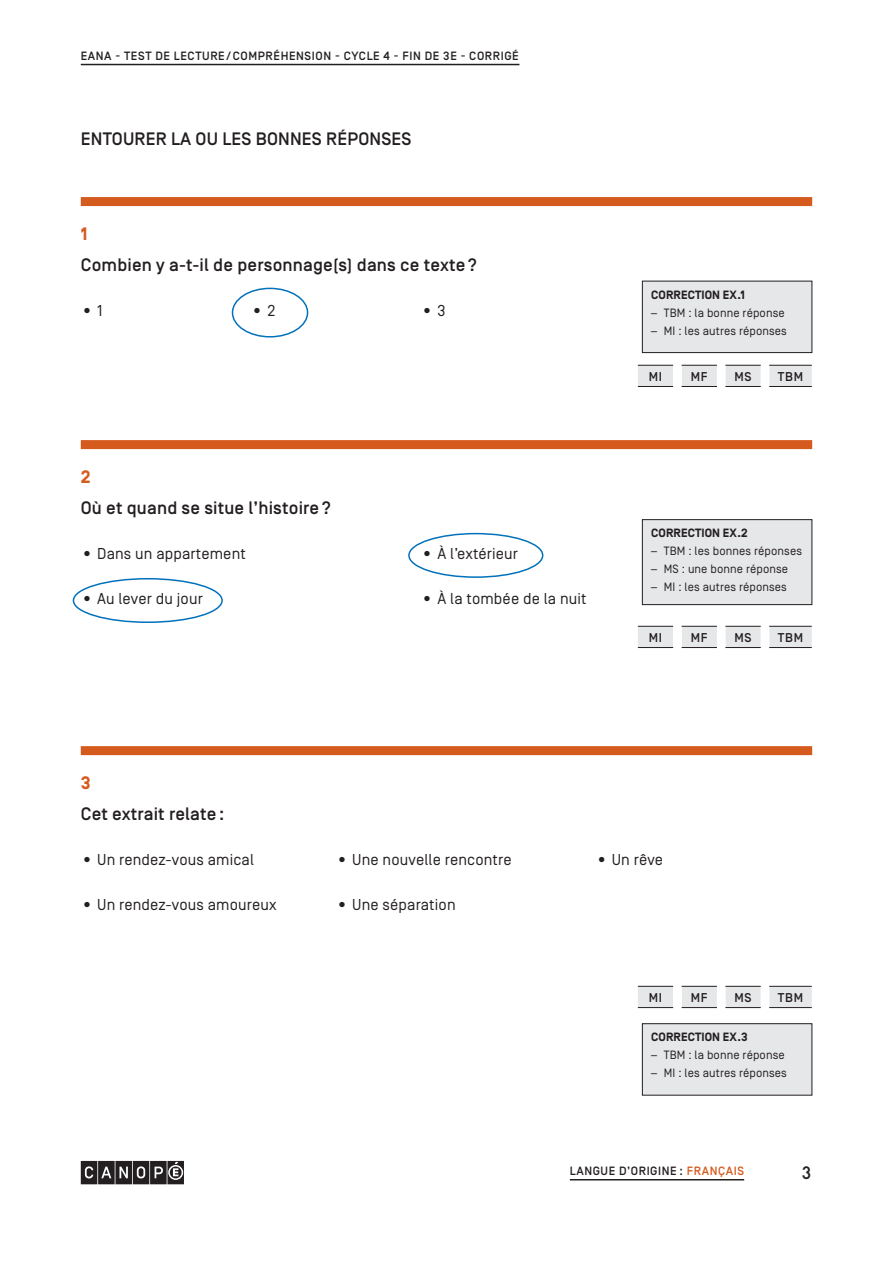
<style>
.page{position:relative;width:893px;height:1263px;background:#fff}
.page>*{position:absolute;margin:0;border:0;box-sizing:border-box;transform-origin:0 0}
.t1{font:500 18px "Simplon BP";letter-spacing:.01em;color:#231f20}
.t2{font:700 18px "Simplon BP";color:#d55a1e}
.t3{font:500 18px "Simplon BP Mono";color:#231f20}
.t4{font:15.75px "Simplon BP Regular";letter-spacing:.01em;color:#231f20}
.t5{font:500 12.75px "Simplon BP";letter-spacing:.05em;color:#231f20}
.t6{font:12px "Simplon BP Regular";letter-spacing:.01em;color:#231f20}
.t7{font:500 12px "Simplon BP";letter-spacing:.05em;color:#231f20}
.t8{font:700 12px "Simplon BP";letter-spacing:.01em;color:#231f20}
.s1{font-family:"Caecilia LT Std"}
.s2{color:#d55a1e}
</style>
<div class="page">
<hr style="left:81px;top:64px;width:438px;height:1px;background:#231f20">
<svg style="left:81px;top:1161px;width:103px;height:23px;background:#4b4849"></svg>
<hr style="left:570px;top:1179px;width:174px;height:1px;background:#231f20">
<div style="left:81px;top:197px;width:731px;height:9px;background:#d55a1e"></div>
<div style="left:81px;top:440px;width:731px;height:9px;background:#d55a1e"></div>
<div style="left:81px;top:746px;width:731px;height:9px;background:#d55a1e"></div>
<svg style="left:638px;top:365px;width:174px;height:21px"></svg>
<hr style="left:638px;top:365px;width:35px;height:1px;background:#231f20">
<hr style="left:682px;top:365px;width:35px;height:1px;background:#231f20">
<hr style="left:725px;top:365px;width:36px;height:1px;background:#231f20">
<hr style="left:769px;top:365px;width:43px;height:1px;background:#231f20">
<hr style="left:638px;top:386px;width:35px;height:1px;background:#231f20">
<hr style="left:682px;top:386px;width:35px;height:1px;background:#231f20">
<hr style="left:725px;top:386px;width:36px;height:1px;background:#231f20">
<hr style="left:769px;top:386px;width:43px;height:1px;background:#231f20">
<svg style="left:638px;top:626px;width:174px;height:21px"></svg>
<hr style="left:638px;top:626px;width:35px;height:1px;background:#231f20">
<hr style="left:682px;top:626px;width:35px;height:1px;background:#231f20">
<hr style="left:725px;top:626px;width:36px;height:1px;background:#231f20">
<hr style="left:769px;top:626px;width:43px;height:1px;background:#231f20">
<hr style="left:638px;top:647px;width:35px;height:1px;background:#231f20">
<hr style="left:682px;top:647px;width:35px;height:1px;background:#231f20">
<hr style="left:725px;top:647px;width:36px;height:1px;background:#231f20">
<hr style="left:769px;top:647px;width:43px;height:1px;background:#231f20">
<svg style="left:638px;top:986px;width:174px;height:21px"></svg>
<hr style="left:638px;top:986px;width:35px;height:1px;background:#231f20">
<hr style="left:682px;top:986px;width:35px;height:1px;background:#231f20">
<hr style="left:725px;top:986px;width:36px;height:1px;background:#231f20">
<hr style="left:769px;top:986px;width:43px;height:1px;background:#231f20">
<hr style="left:638px;top:1007px;width:35px;height:1px;background:#231f20">
<hr style="left:682px;top:1007px;width:35px;height:1px;background:#231f20">
<hr style="left:725px;top:1007px;width:36px;height:1px;background:#231f20">
<hr style="left:769px;top:1007px;width:43px;height:1px;background:#231f20">
<div style="left:642px;top:281px;width:170px;height:72px;background:#e6e7e9"></div>
<div style="left:642px;top:281px;width:170px;height:72px;border:1px solid #231f20"></div>
<div style="left:642px;top:520px;width:170px;height:85px;background:#e6e7e9"></div>
<div style="left:642px;top:519px;width:170px;height:86px;border:1px solid #231f20"></div>
<div style="left:232px;top:288px;width:76px;height:50px;border:2px solid #0071bb;border-radius:50%"></div>
<div style="left:408px;top:533px;width:135px;height:45px;border:2px solid #0071bb;border-radius:50%"></div>
<div style="left:73px;top:578px;width:150px;height:45px;border:2px solid #0071bb;border-radius:50%"></div>
<div style="left:642px;top:1024px;width:170px;height:71px;background:#e6e7e9"></div>
<div style="left:642px;top:1023px;width:170px;height:72px;border:1px solid #231f20"></div>
<p class="t7" style="left:81px;top:49px;width:440px">EANA - TEST DE LECTURE/COMPRÉHENSION - CYCLE 4 - FIN DE 3E - CORRIGÉ</p>
<p class="t1" style="left:81px;top:129px;width:332px">ENTOURER LA OU LES BONNES RÉPONSES</p>
<p class="t2" style="left:81px;top:223px;width:8px">1</p>
<p class="t1" style="left:81px;top:255px;width:398px">Combien y a-t-il de personnage(s) dans ce texte ?</p>
<p class="t4" style="left:81px;top:302px;width:23px">• 1</p>
<p class="t4" style="left:251px;top:302px;width:26px">• 2</p>
<p class="t4" style="left:421px;top:302px;width:26px">• 3</p>
<p class="t2" style="left:81px;top:466px;width:11px">2</p>
<p class="t1" style="left:81px;top:498px;width:252px">Où et quand se situe l’histoire ?</p>
<p class="t4" style="left:81px;top:545px;width:167px">• Dans un appartement</p>
<p class="t4" style="left:421px;top:545px;width:99px">• À l’extérieur</p>
<p class="t4" style="left:81px;top:590px;width:124px">• Au lever du jour</p>
<p class="t4" style="left:421px;top:590px;width:167px">• À la tombée de la nuit</p>
<p class="t8" style="left:651px;top:288px;width:95px">CORRECTION EX.1</p>
<p class="t6" style="left:651px;top:306px;width:135px"><span class="s1">–</span> TBM : la bonne réponse</p>
<p class="t6" style="left:651px;top:324px;width:137px"><span class="s1">–</span> MI : les autres réponses</p>
<p class="t5" style="left:649px;top:369px;width:15px">MI</p>
<p class="t5" style="left:691px;top:369px;width:18px">MF</p>
<p class="t5" style="left:734px;top:369px;width:19px">MS</p>
<p class="t5" style="left:778px;top:369px;width:27px">TBM</p>
<p class="t8" style="left:651px;top:526px;width:98px">CORRECTION EX.2</p>
<p class="t6" style="left:651px;top:544px;width:152px"><span class="s1">–</span> TBM : les bonnes réponses</p>
<p class="t6" style="left:651px;top:562px;width:139px"><span class="s1">–</span> MS : une bonne réponse</p>
<p class="t6" style="left:651px;top:580px;width:137px"><span class="s1">–</span> MI : les autres réponses</p>
<p class="t5" style="left:649px;top:630px;width:15px">MI</p>
<p class="t5" style="left:691px;top:630px;width:18px">MF</p>
<p class="t5" style="left:734px;top:630px;width:19px">MS</p>
<p class="t5" style="left:778px;top:630px;width:27px">TBM</p>
<p class="t2" style="left:81px;top:772px;width:11px">3</p>
<p class="t1" style="left:81px;top:804px;width:145px">Cet extrait relate :</p>
<p class="t4" style="left:81px;top:851px;width:175px">• Un rendez-vous amical</p>
<p class="t4" style="left:336px;top:851px;width:177px">• Une nouvelle rencontre</p>
<p class="t4" style="left:595px;top:851px;width:69px">• Un rêve</p>
<p class="t4" style="left:81px;top:896px;width:197px">• Un rendez-vous amoureux</p>
<p class="t4" style="left:336px;top:896px;width:121px">• Une séparation</p>
<p class="t5" style="left:649px;top:990px;width:15px">MI</p>
<p class="t5" style="left:691px;top:990px;width:18px">MF</p>
<p class="t5" style="left:734px;top:990px;width:19px">MS</p>
<p class="t5" style="left:778px;top:990px;width:27px">TBM</p>
<p class="t8" style="left:651px;top:1030px;width:98px">CORRECTION EX.3</p>
<p class="t6" style="left:651px;top:1048px;width:135px"><span class="s1">–</span> TBM : la bonne réponse</p>
<p class="t6" style="left:651px;top:1066px;width:137px"><span class="s1">–</span> MI : les autres réponses</p>
<p class="t7" style="left:570px;top:1164px;width:176px">LANGUE D’ORIGINE : <span class="s2">FRANÇAIS</span></p>
<p class="t3" style="left:801px;top:1161px;width:12px">3</p>
</div>
